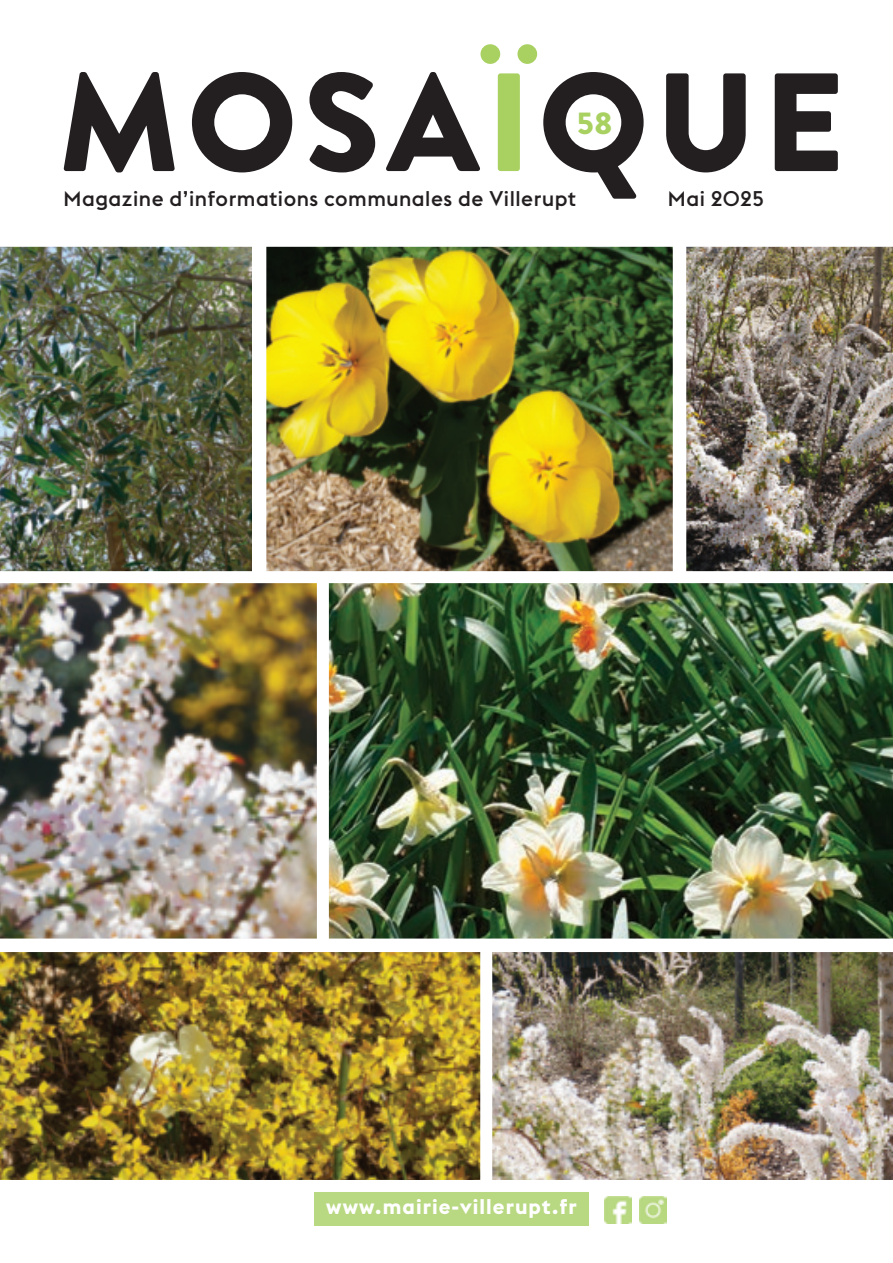
<style>
.page{position:relative;width:893px;height:1263px;background:#fff}
.page>*{position:absolute;margin:0;border:0;box-sizing:border-box;transform-origin:0 0}
.t1{font:900 139.5px "Brandon Grotesque";letter-spacing:.045em;color:#231f20}
.t2{font:900 31.5px "Brandon Grotesque";color:#a8d161}
.t3{font:500 21px "Euclid Flex";letter-spacing:.025em;color:#231f20}
.t4{font:700 21px "Euclid Flex";letter-spacing:.05em;color:#fff}
.s1{color:#a8d161}
</style>
<div class="page">
<img style="left:686px;top:247px;width:207px;height:324px">
<div style="left:314px;top:1190px;width:275px;height:35px;background:#b8d881"></div>
<img style="left:0;top:952px;width:480px;height:228px">
<img style="left:266px;top:247px;width:407px;height:324px">
<img style="left:0;top:247px;width:252px;height:324px">
<img style="left:329px;top:583px;width:564px;height:355px">
<img style="left:492px;top:952px;width:401px;height:228px">
<img style="left:0;top:583px;width:317px;height:355px">
<div style="left:0;top:1180px;width:893px;height:12px;background:#fff"></div>
<img style="left:639px;top:1196px;width:27px;height:27px">
<svg style="left:604px;top:1196px;width:28px;height:27px"></svg>
<img style="left:605px;top:1196px;width:26px;height:27px">
<h1 class="t1" style="left:58px;top:41px;width:788px">MOSA<span class="s1">Ï</span>QUE</h1>
<h2 class="t2" style="left:577px;top:105px;width:37px">58</h2>
<p class="t3" style="left:64px;top:191px;width:514px">Magazine d’informations communales de Villerupt</p>
<p class="t3" style="left:668px;top:191px;width:98px">Mai 2025</p>
<p class="t4" style="left:326px;top:1199px;width:252px">www.mairie-villerupt.fr</p>
</div>
